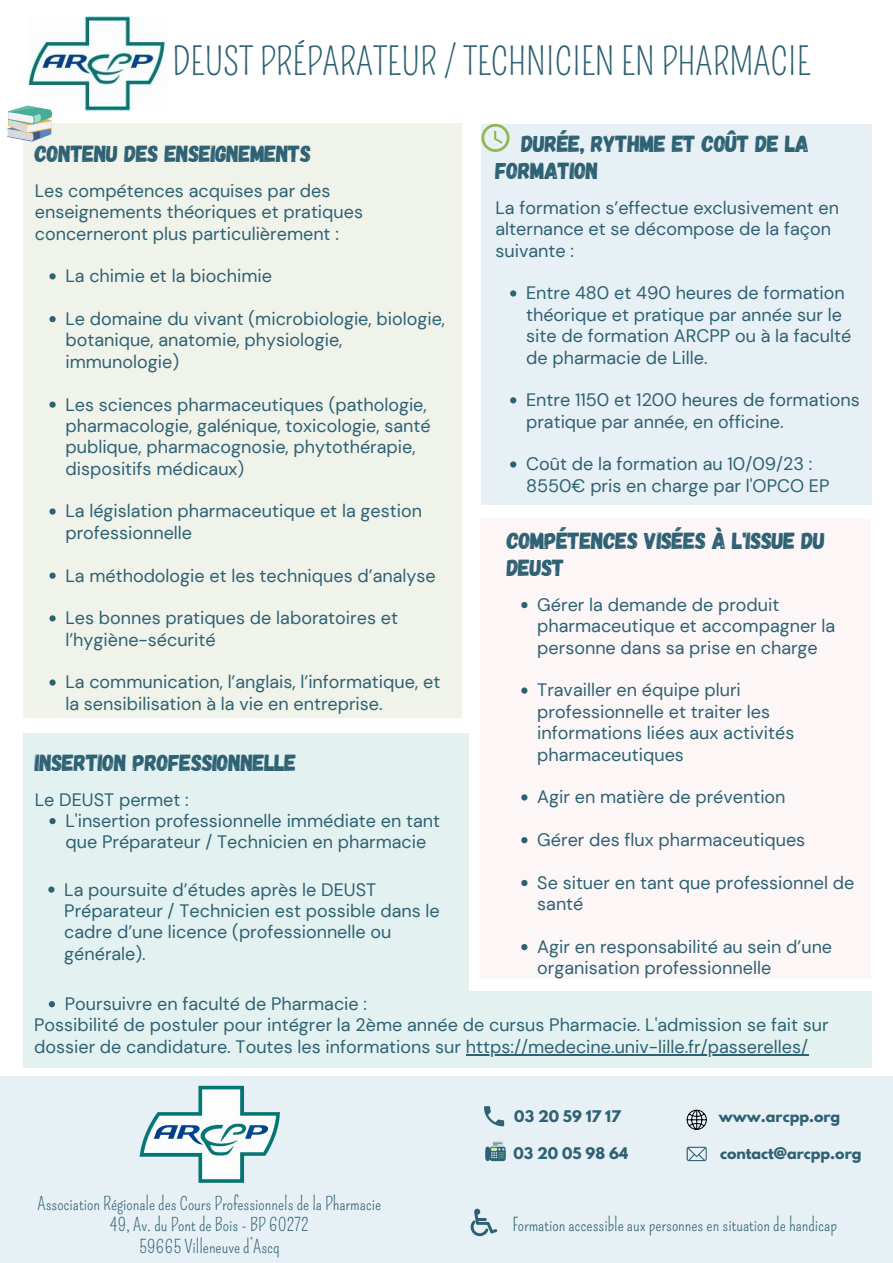
<style>
.page{position:relative;width:893px;height:1263px;background:#fff}
.page>*{position:absolute;margin:0;border:0;box-sizing:border-box;transform-origin:0 0}
.t1{font:37.5px "Pompiere";color:#2e6173}
.t2{font:23.25px/27.6px "Gagalin";letter-spacing:-.02em;color:#2e6173}
.t3{font:18px/21.4px "DM Sans";color:#2e6173}
.t4{font:18px/21.4px "Pompiere";color:#2e6173;text-align:center}
.t5{font:700 14.25px "League Spartan";color:#2e6173}
</style>
<div class="page">
<div style="left:481px;top:124px;width:391px;height:381px;background:#e7f0f4"></div>
<img style="left:28px;top:16px;width:138px;height:94px">
<div style="left:23px;top:124px;width:439px;height:594px;background:#eff3ea"></div>
<div style="left:23px;top:991px;width:848px;height:77px;background:#e3f2f1"></div>
<div style="left:480px;top:518px;width:391px;height:460px;background:#fcf6f6"></div>
<div style="left:0;top:1076px;width:893px;height:187px;background:#e7f0f4"></div>
<svg style="left:484px;top:1106px;width:20px;height:20px"></svg>
<svg style="left:485px;top:1141px;width:20px;height:20px"></svg>
<svg style="left:686px;top:1147px;width:20px;height:14px"></svg>
<svg style="left:686px;top:1110px;width:21px;height:20px"></svg>
<svg style="left:470px;top:1209px;width:27px;height:27px"></svg>
<img style="left:139px;top:1085px;width:141px;height:98px">
<svg style="left:510px;top:290px;width:6px;height:7px"></svg>
<svg style="left:510px;top:397px;width:6px;height:6px"></svg>
<svg style="left:510px;top:461px;width:6px;height:7px"></svg>
<svg style="left:481px;top:124px;width:28px;height:28px"></svg>
<svg style="left:49px;top:273px;width:7px;height:6px"></svg>
<svg style="left:49px;top:316px;width:7px;height:6px"></svg>
<svg style="left:49px;top:401px;width:7px;height:7px"></svg>
<svg style="left:49px;top:508px;width:7px;height:7px"></svg>
<svg style="left:49px;top:572px;width:7px;height:7px"></svg>
<svg style="left:49px;top:615px;width:7px;height:6px"></svg>
<svg style="left:49px;top:679px;width:7px;height:7px"></svg>
<svg style="left:7px;top:106px;width:45px;height:36px"></svg>
<svg style="left:521px;top:602px;width:6px;height:6px"></svg>
<svg style="left:521px;top:687px;width:6px;height:7px"></svg>
<svg style="left:521px;top:794px;width:6px;height:6px"></svg>
<svg style="left:521px;top:837px;width:6px;height:6px"></svg>
<svg style="left:521px;top:880px;width:6px;height:6px"></svg>
<svg style="left:521px;top:944px;width:6px;height:6px"></svg>
<div style="left:23px;top:733px;width:445px;height:258px;background:#e3f2f1"></div>
<svg style="left:49px;top:818px;width:7px;height:6px"></svg>
<svg style="left:48px;top:886px;width:6px;height:7px"></svg>
<svg style="left:49px;top:1001px;width:6px;height:6px"></svg>
<hr style="left:466px;top:1054px;width:342px;height:2px;background:#2e6173">
<p class="t1" style="left:173px;top:40px;width:639px">DEUST PRÉPARATEUR / TECHNICIEN EN PHARMACIE</p>
<p class="t2" style="left:495px;top:129px;width:315px;text-indent:26px">DURÉE, RYTHME ET COÛT DE LA<br>FORMATION</p>
<h1 class="t3" style="left:495px;top:197px;width:345px">La formation s’effectue exclusivement en alternance et se décompose de la façon suivante :</h1>
<p class="t3" style="left:526px;top:283px;width:327px">Entre 480 et 490 heures de formation théorique et pratique par année sur le site de formation ARCPP ou à la faculté de pharmacie de Lille.</p>
<p class="t3" style="left:526px;top:389px;width:335px">Entre 1150 et 1200 heures de formations pratique par année, en officine.</p>
<p class="t3" style="left:526px;top:454px;width:305px">Coût de la formation au 10/09/23 :<br>8550€ pris en charge par l'OPCO EP</p>
<p class="t2" style="left:35px;top:139px;width:278px">CONTENU DES ENSEIGNEMENTS</p>
<h2 class="t3" style="left:35px;top:180px;width:330px">Les compétences acquises par des enseignements théoriques et pratiques concerneront plus particulièrement :</h2>
<p class="t3" style="left:65px;top:265px;width:208px">La chimie et la biochimie</p>
<p class="t3" style="left:65px;top:308px;width:381px">Le domaine du vivant (microbiologie, biologie, botanique, anatomie, physiologie, immunologie)</p>
<p class="t3" style="left:65px;top:394px;width:367px">Les sciences pharmaceutiques (pathologie, pharmacologie, galénique, toxicologie, santé publique, pharmacognosie, phytothérapie, dispositifs médicaux)</p>
<p class="t3" style="left:65px;top:501px;width:358px">La législation pharmaceutique et la gestion professionnelle</p>
<h2 class="t3" style="left:65px;top:565px;width:372px">La méthodologie et les techniques d’analyse</h2>
<p class="t3" style="left:65px;top:607px;width:334px">Les bonnes pratiques de laboratoires et l’hygiène-sécurité</p>
<p class="t3" style="left:65px;top:672px;width:376px">La communication, l’anglais, l’informatique, et la sensibilisation à la vie en entreprise.</p>
<h2 class="t2" style="left:506px;top:526px;width:320px">COMPÉTENCES VISÉES À L'ISSUE DU<br>DEUST</h2>
<p class="t3" style="left:537px;top:594px;width:299px">Gérer la demande de produit pharmaceutique et accompagner la personne dans sa prise en charge</p>
<p class="t3" style="left:537px;top:680px;width:259px">Travailler en équipe pluri professionnelle et traiter les informations liées aux activités pharmaceutiques</p>
<p class="t3" style="left:537px;top:786px;width:250px">Agir en matière de prévention</p>
<p class="t3" style="left:537px;top:829px;width:269px">Gérer des flux pharmaceutiques</p>
<p class="t3" style="left:537px;top:872px;width:319px">Se situer en tant que professionnel de santé</p>
<p class="t3" style="left:537px;top:936px;width:296px">Agir en responsabilité au sein d’une organisation professionnelle</p>
<p class="t2" style="left:35px;top:748px;width:263px">INSERTION PROFESSIONNELLE</p>
<h2 class="t3" style="left:35px;top:789px;width:155px">Le DEUST permet :</h2>
<h3 class="t3" style="left:65px;top:810px;width:376px">L'insertion professionnelle immédiate en tant que Préparateur / Technicien en pharmacie</h3>
<p class="t3" style="left:64px;top:879px;width:377px">La poursuite d’études après le DEUST Préparateur / Technicien est possible dans le cadre d’une licence (professionnelle ou générale).</p>
<p class="t3" style="left:65px;top:993px;width:304px">Poursuivre en faculté de Pharmacie :</p>
<p class="t3" style="left:34px;top:1015px;width:796px">Possibilité de postuler pour intégrer la 2ème année de cursus Pharmacie. L'admission se fait sur dossier de candidature. Toutes les informations sur https://medecine.univ-lille.fr/passerelles/</p>
<p class="t4" style="left:37px;top:1193px;width:345px">Association Régionale des Cours Professionnels de la Pharmacie<br>49, Av. du Pont de Bois - BP 60272<br>59665 Villeneuve d’Ascq</p>
<p class="t5" style="left:514px;top:1109px;width:108px">03 20 59 17 17</p>
<p class="t5" style="left:513px;top:1146px;width:116px">03 20 05 98 64</p>
<h3 class="t5" style="left:719px;top:1109px;width:123px">www.arcpp.org</h3>
<p class="t5" style="left:720px;top:1146px;width:143px">contact@arcpp.org</p>
<p class="t4" style="left:512px;top:1214px;width:326px">Formation accessible aux personnes en situation de handicap</p>
</div>
